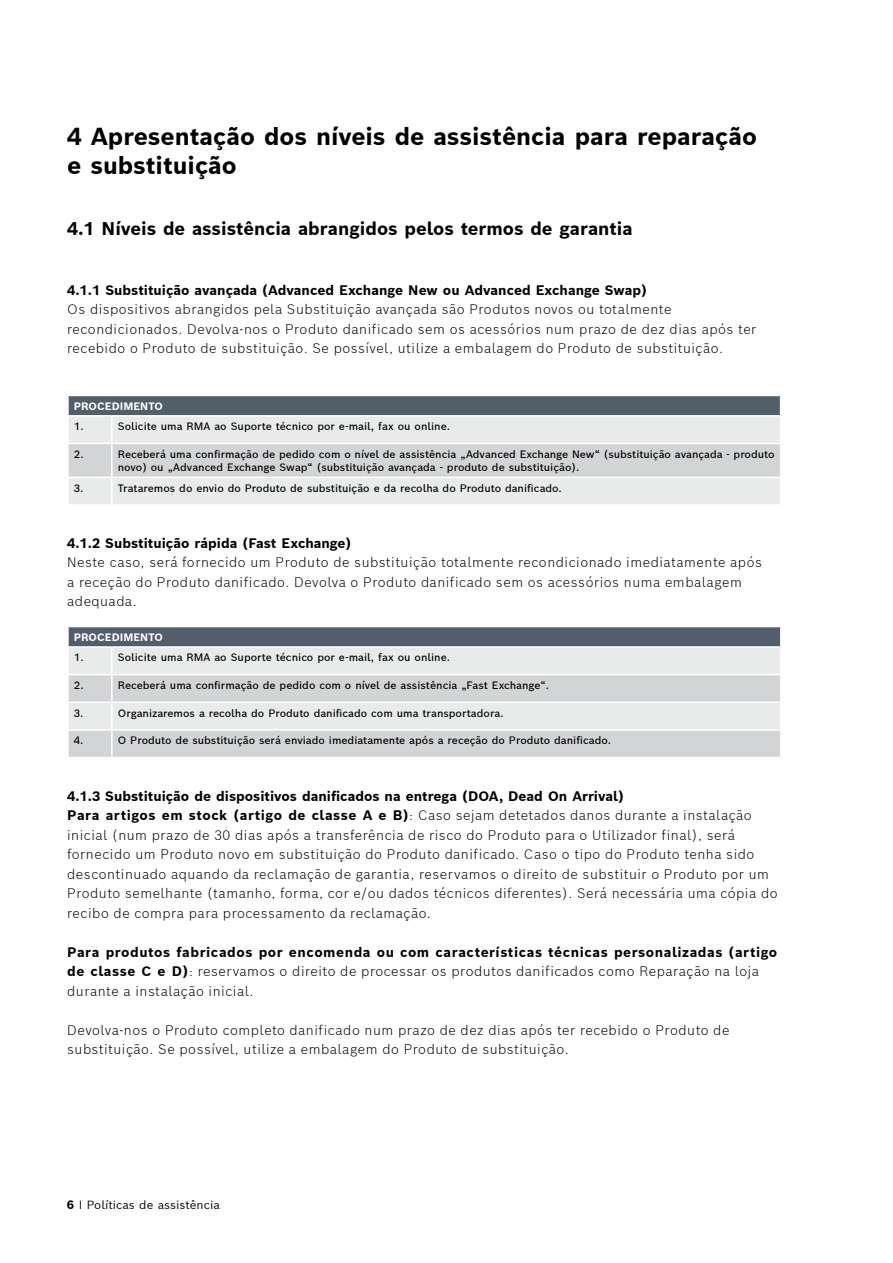
<style>
.page{position:relative;width:893px;height:1263px;background:#fff}
.page>*{position:absolute;margin:0;border:0;box-sizing:border-box;transform-origin:0 0}
.t1{font:700 24px/28.8px "Bosch Sans";color:#000}
.t2{font:700 18px "Bosch Sans";color:#000}
.t3{font:300 13.5px/19.5px "Bosch Sans";letter-spacing:.04em;color:#000}
.t4{font:700 13.5px "Bosch Sans";color:#000}
.t5{font:11.55px "Bosch Sans";color:#000}
.t6{font:500 10.5px/13.5px "Bosch Sans";color:#000}
.t7{font:700 10.5px "Bosch Sans";color:#fff}
.s1{font-weight:700}
.s2{font-weight:700;font-size:12px}
</style>
<div class="page">
<svg style="left:68px;top:396px;width:713px;height:108px;background:#c9ccce"></svg>
<div style="left:68px;top:626px;width:713px;height:21px;background:#525f6b"></div>
<div style="left:69px;top:648px;width:711px;height:81px;background:#e9eaea"></div>
<div style="left:69px;top:675px;width:711px;height:26px;background:#d3d4d6"></div>
<div style="left:69px;top:731px;width:711px;height:26px;background:#d3d4d6"></div>
<hr style="left:67px;top:626px;width:45px;height:1px;background:#fff">
<svg style="left:68px;top:627px;width:1px;height:19px"></svg>
<hr style="left:112px;top:626px;width:670px;height:1px;background:#fff">
<svg style="left:780px;top:627px;width:1px;height:19px"></svg>
<hr style="left:67px;top:646px;width:45px;height:2px;background:#fff">
<hr style="left:112px;top:646px;width:670px;height:2px;background:#fff">
<hr style="left:111px;top:648px;width:2px;height:26px;background:#fff">
<hr style="left:67px;top:674px;width:45px;height:1px;background:#fff">
<hr style="left:112px;top:674px;width:670px;height:1px;background:#fff">
<hr style="left:111px;top:675px;width:2px;height:26px;background:#fff">
<hr style="left:67px;top:701px;width:45px;height:2px;background:#fff">
<hr style="left:112px;top:701px;width:670px;height:2px;background:#fff">
<hr style="left:111px;top:703px;width:2px;height:26px;background:#fff">
<hr style="left:111px;top:731px;width:2px;height:26px;background:#fff">
<h1 class="t1" style="left:67px;top:122px;width:691px">4 Apresentação dos níveis de assistência para reparação e substituição</h1>
<h2 class="t2" style="left:67px;top:217px;width:567px">4.1 Níveis de assistência abrangidos pelos termos de garantia</h2>
<p class="t4" style="left:67px;top:281px;width:581px">4.1.1 Substituição avançada (Advanced Exchange New ou Advanced Exchange Swap)</p>
<p class="t3" style="left:67px;top:299px;width:691px">Os dispositivos abrangidos pela Substituição avançada são Produtos novos ou totalmente recondicionados. Devolva-nos o Produto danificado sem os acessórios num prazo de dez dias após ter recebido o Produto de substituição. Se possível, utilize a embalagem do Produto de substituição.</p>
<p class="t7" style="left:74px;top:399px;width:90px">PROCEDIMENTO</p>
<p class="t6" style="left:74px;top:419px;width:11px">1.</p>
<p class="t6" style="left:118px;top:419px;width:334px">Solicite uma RMA ao Suporte técnico por e-mail, fax ou online.</p>
<p class="t6" style="left:74px;top:447px;width:11px">2.</p>
<p class="t6" style="left:118px;top:447px;width:658px">Receberá uma confirmação de pedido com o nível de assistência „Advanced Exchange New“ (substituição avançada - produto novo) ou „Advanced Exchange Swap“ (substituição avançada - produto de substituição).</p>
<p class="t6" style="left:74px;top:481px;width:11px">3.</p>
<p class="t6" style="left:118px;top:481px;width:446px">Trataremos do envio do Produto de substituição e da recolha do Produto danificado.</p>
<p class="t4" style="left:67px;top:534px;width:286px">4.1.2 Substituição rápida (Fast Exchange)</p>
<p class="t3" style="left:67px;top:552px;width:696px">Neste caso, será fornecido um Produto de substituição totalmente recondicionado imediatamente após a receção do Produto danificado. Devolva o Produto danificado sem os acessórios numa embalagem adequada.</p>
<p class="t7" style="left:74px;top:630px;width:90px">PROCEDIMENTO</p>
<p class="t6" style="left:74px;top:650px;width:11px">1.</p>
<p class="t6" style="left:118px;top:650px;width:334px">Solicite uma RMA ao Suporte técnico por e-mail, fax ou online.</p>
<p class="t6" style="left:74px;top:678px;width:11px">2.</p>
<p class="t6" style="left:118px;top:678px;width:433px">Receberá uma confirmação de pedido com o nível de assistência „Fast Exchange“.</p>
<p class="t6" style="left:74px;top:706px;width:11px">3.</p>
<p class="t6" style="left:118px;top:706px;width:388px">Organizaremos a recolha do Produto danificado com uma transportadora.</p>
<p class="t6" style="left:74px;top:733px;width:11px">4.</p>
<p class="t6" style="left:118px;top:733px;width:495px">O Produto de substituição será enviado imediatamente após a receção do Produto danificado.</p>
<p class="t3" style="left:67px;top:786px;width:712px"><span class="s1">4.1.3 Substituição de dispositivos danificados na entrega (DOA, Dead On Arrival)<br>Para artigos em stock (artigo de classe A e B)</span>: Caso sejam detetados danos durante a instalação inicial (num prazo de 30 dias após a transferência de risco do Produto para o Utilizador final), será fornecido um Produto novo em substituição do Produto danificado. Caso o tipo do Produto tenha sido descontinuado aquando da reclamação de garantia, reservamos o direito de substituir o Produto por um Produto semelhante (tamanho, forma, cor e/ou dados técnicos diferentes). Será necessária uma cópia do recibo de compra para processamento da reclamação.</p>
<p class="t3" style="left:67px;top:942px;width:712px"><span class="s1">Para produtos fabricados por encomenda ou com características técnicas personalizadas (artigo de classe C e D)</span>: reservamos o direito de processar os produtos danificados como Reparação na loja durante a instalação inicial.</p>
<p class="t3" style="left:67px;top:1020px;width:664px">Devolva-nos o Produto completo danificado num prazo de dez dias após ter recebido o Produto de substituição. Se possível, utilize a embalagem do Produto de substituição.</p>
<p class="t5" style="left:67px;top:1197px;width:154px"><span class="s2">6</span> I Políticas de assistência</p>
</div>
